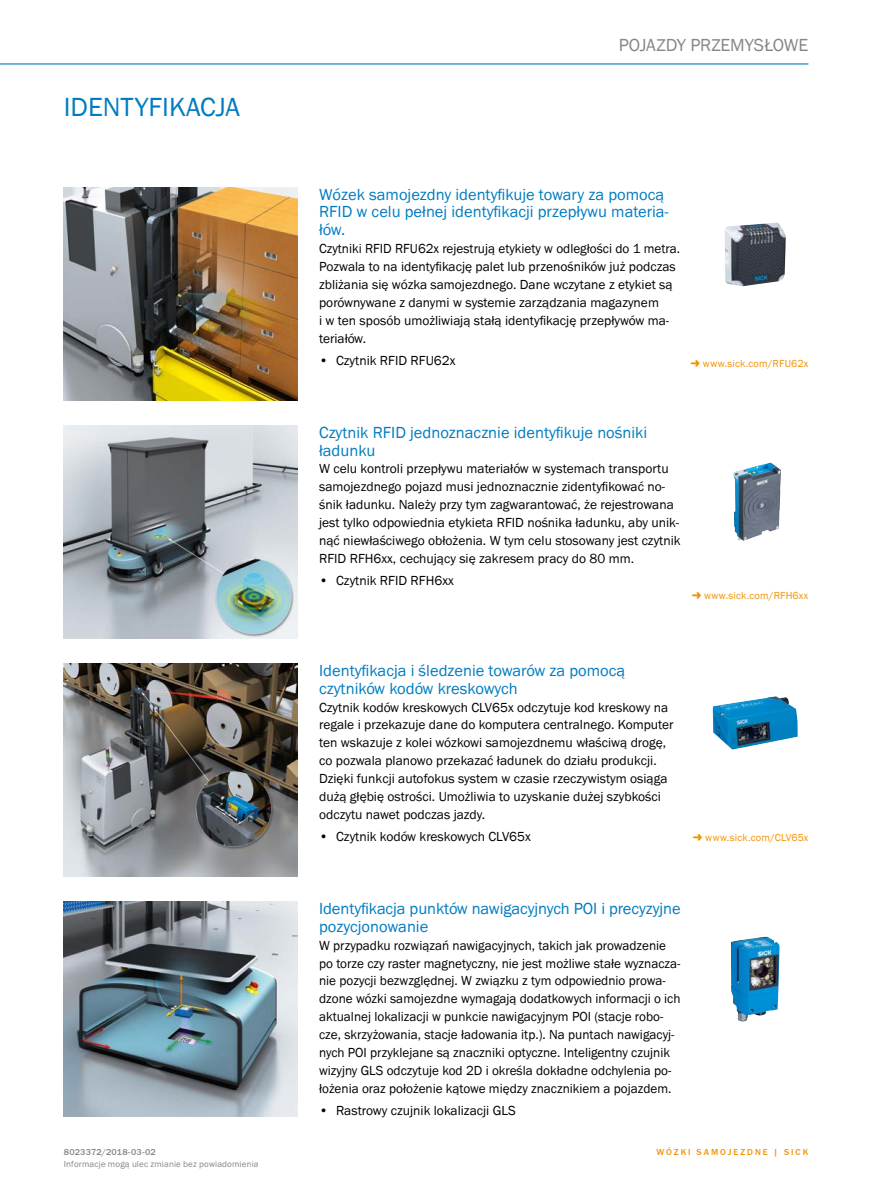
<style>
.page{position:relative;width:885px;height:1188px;background:#fff}
.page>*{position:absolute;margin:0;border:0;box-sizing:border-box;transform-origin:0 0}
.t1{font:27px "SICK Franklin";color:#007cc2}
.t2{font:18px "SICK Franklin";letter-spacing:-.01em;color:#878787}
.t3{font:16.5px/17.9px "SICK Franklin";color:#007cc2}
.t4{font:13.5px/17.9px "SICK Franklin";color:#000}
.t5{font:10.5px "SICK Franklin";letter-spacing:.015em;color:#f39200}
.t6{font:9px "SICK Franklin";letter-spacing:.02em;color:#878787}
.t7{font:500 9px "SICK Franklin";letter-spacing:.225em;color:#f39200}
.t8{font:500 9px "SICK Franklin";letter-spacing:.02em;color:#878787}
</style>
<div class="page">
<img style="left:64px;top:426px;width:234px;height:212px">
<img style="left:64px;top:664px;width:234px;height:212px">
<img style="left:64px;top:902px;width:234px;height:215px">
<img style="left:64px;top:188px;width:234px;height:212px">
<img style="left:733px;top:463px;width:48px;height:78px">
<img style="left:712px;top:696px;width:85px;height:54px">
<img style="left:730px;top:937px;width:49px;height:84px">
<img style="left:725px;top:223px;width:60px;height:63px">
<hr style="left:0;top:63px;width:808px;height:2px;background:#007cc2">
<h1 class="t1" style="left:64px;top:90px;width:178px">IDENTYFIKACJA</h1>
<h2 class="t2" style="left:618px;top:34px;width:191px">POJAZDY PRZEMYSŁOWE</h2>
<p class="t3" style="left:319px;top:185px;width:351px">Wózek samojezdny identyfikuje towary za pomocą<br>RFID w celu pełnej identyfikacji przepływu materia&shy;łów.</p>
<p class="t4" style="left:319px;top:240px;width:362px">Czytniki RFID RFU62x rejestrują etykiety w odległości do 1 metra.<br>Pozwala to na identyfikację palet lub przenośników już podczas zbliżania się wózka samojezdnego. Dane wczytane z etykiet są porównywane z danymi w systemie zarządzania magazynem<br>i w ten sposób umożliwiają stałą identyfikację przepływów ma&shy;teriałów.</p>
<p class="t4" style="left:319px;top:352px;width:138px">• Czytnik RFID RFU62x</p>
<p class="t3" style="left:319px;top:423px;width:329px">Czytnik RFID jednoznacznie identyfikuje nośniki ładunku</p>
<p class="t4" style="left:319px;top:460px;width:363px">W celu kontroli przepływu materiałów w systemach transportu samojezdnego pojazd musi jednoznacznie zidentyfikować no&shy;śnik ładunku. Należy przy tym zagwarantować, że rejestrowana jest tylko odpowiednia etykieta RFID nośnika ładunku, aby unik&shy;nąć niewłaściwego obłożenia. W tym celu stosowany jest czytnik RFID RFH6xx, cechujący się zakresem pracy do 80 mm.</p>
<p class="t4" style="left:319px;top:572px;width:136px">• Czytnik RFID RFH6xx</p>
<p class="t5" style="left:703px;top:357px;width:107px">www.sick.com/RFU62x</p>
<p class="t5" style="left:704px;top:589px;width:106px">www.sick.com/RFH6xx</p>
<p class="t3" style="left:319px;top:662px;width:307px">Identyfikacja i śledzenie towarów za pomocą czytników kodów kreskowych</p>
<p class="t4" style="left:319px;top:698px;width:356px">Czytnik kodów kreskowych CLV65x odczytuje kod kreskowy na regale i przekazuje dane do komputera centralnego. Komputer ten wskazuje z kolei wózkowi samojezdnemu właściwą drogę, co pozwala planowo przekazać ładunek do działu produkcji.<br>Dzięki funkcji autofokus system w czasie rzeczywistym osiąga dużą głębię ostrości. Umożliwia to uzyskanie dużej szybkości odczytu nawet podczas jazdy.</p>
<p class="t4" style="left:319px;top:828px;width:213px">• Czytnik kodów kreskowych CLV65x</p>
<p class="t3" style="left:319px;top:900px;width:363px">Identyfikacja punktów nawigacyjnych POI i precyzyjne pozycjonowanie</p>
<p class="t4" style="left:319px;top:936px;width:363px">W przypadku rozwiązań nawigacyjnych, takich jak prowadzenie po torze czy raster magnetyczny, nie jest możliwe stałe wyznacza&shy;nie pozycji bezwzględnej. W związku z tym odpowiednio prowa&shy;dzone wózki samojezdne wymagają dodatkowych informacji o ich aktualnej lokalizacji w punkcie nawigacyjnym POI (stacje robo&shy;cze, skrzyżowania, stacje ładowania itp.). Na puntach nawigacyj&shy;nych POI przyklejane są znaczniki optyczne. Inteligentny czujnik wizyjny GLS odczytuje kod 2D i określa dokładne odchylenia po&shy;łożenia oraz położenie kątowe między znacznikiem a pojazdem.</p>
<p class="t4" style="left:319px;top:1102px;width:198px">• Rastrowy czujnik lokalizacji GLS</p>
<p class="t5" style="left:705px;top:831px;width:105px">www.sick.com/CLV65x</p>
<p class="t8" style="left:64px;top:1146px;width:93px">8023372/2018-03-02</p>
<p class="t7" style="left:656px;top:1146px;width:153px">WÓZKI SAMOJEZDNE | SICK</p>
<p class="t6" style="left:64px;top:1159px;width:196px">Informacje mogą ulec zmianie bez powiadomienia</p>
</div>
